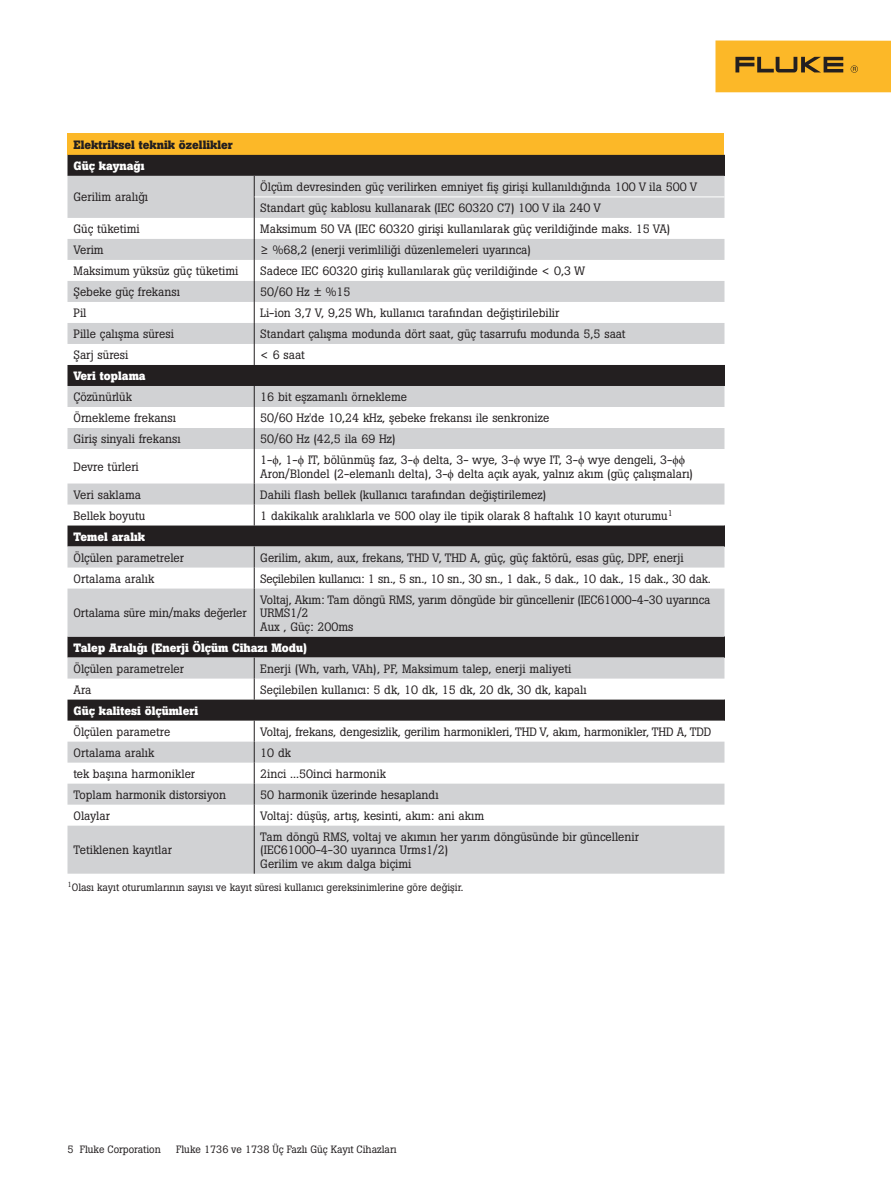
<style>
.page{position:relative;width:891px;height:1188px;background:#fff}
.page>*{position:absolute;margin:0;border:0;box-sizing:border-box;transform-origin:0 0}
.t1{font:12px/13.5px "Boton Pro";color:#231f20}
.t2{font:700 12px "Boton Pro";color:#fff}
.t3{font:12px "Boton Pro";letter-spacing:-.02em;color:#231f20}
.t4{font:700 12px "Boton Pro";color:#231f20}
.t5{font:10.5px "Boton Pro";color:#231f20}
.s1{font-family:"Times New Roman"}
</style>
<div class="page">
<div style="left:716px;top:40px;width:175px;height:52px;background:#fcb828"></div>
<svg style="left:735px;top:57px;width:108px;height:15px"></svg>
<svg style="left:851px;top:65px;width:7px;height:8px"></svg>
<div style="left:68px;top:134px;width:656px;height:21px;background:#fcb828"></div>
<div style="left:68px;top:155px;width:656px;height:21px;background:#231f20"></div>
<svg style="left:68px;top:176px;width:656px;height:698px;fill:#d1d2d4"></svg>
<svg style="left:724px;top:155px;width:1px;height:21px"></svg>
<svg style="left:724px;top:365px;width:1px;height:21px"></svg>
<svg style="left:724px;top:526px;width:1px;height:21px"></svg>
<svg style="left:724px;top:700px;width:1px;height:21px"></svg>
<hr style="left:254px;top:449px;width:1px;height:35px;background:#231f20">
<svg style="left:254px;top:386px;width:1px;height:63px"></svg>
<svg style="left:254px;top:484px;width:1px;height:42px"></svg>
<svg style="left:724px;top:637px;width:1px;height:21px"></svg>
<svg style="left:254px;top:658px;width:1px;height:42px"></svg>
<svg style="left:254px;top:176px;width:1px;height:189px"></svg>
<hr style="left:255px;top:197px;width:469px;height:1px;background:#fff">
<hr style="left:254px;top:589px;width:1px;height:48px;background:#231f20">
<svg style="left:254px;top:547px;width:1px;height:42px"></svg>
<hr style="left:254px;top:826px;width:1px;height:48px;background:#231f20">
<svg style="left:254px;top:721px;width:1px;height:105px"></svg>
<p class="t4" style="left:74px;top:137px;width:161px">Elektriksel teknik özellikler</p>
<p class="t2" style="left:74px;top:158px;width:73px">Güç kaynağı</p>
<p class="t1" style="left:74px;top:190px;width:76px">Gerilim aralığı</p>
<p class="t1" style="left:260px;top:176px;width:438px;line-height:21px">Ölçüm devresinden güç verilirken emniyet fiş girişi kullanıldığında 100 V ila 500 V<br>Standart güç kablosu kullanarak (IEC 60320 C7) 100 V ila 240 V</p>
<p class="t1" style="left:74px;top:222px;width:68px">Güç tüketimi</p>
<p class="t1" style="left:260px;top:222px;width:412px">Maksimum 50 VA (IEC 60320 girişi kullanılarak güç verildiğinde maks. 15 VA)</p>
<p class="t1" style="left:74px;top:243px;width:32px">Verim</p>
<p class="t1" style="left:260px;top:243px;width:272px">≥ %68,2 (enerji verimliliği düzenlemeleri uyarınca)</p>
<p class="t1" style="left:74px;top:264px;width:167px">Maksimum yüksüz güç tüketimi</p>
<p class="t1" style="left:260px;top:264px;width:326px">Sadece IEC 60320 giriş kullanılarak güç verildiğinde &lt; 0,3 W</p>
<p class="t1" style="left:74px;top:285px;width:108px">Şebeke güç frekansı</p>
<p class="t1" style="left:260px;top:285px;width:92px">50/60 Hz ± %15</p>
<p class="t1" style="left:74px;top:306px;width:15px">Pil</p>
<p class="t1" style="left:260px;top:306px;width:301px">Li-ion 3,7 V, 9,25 Wh, kullanıcı tarafından değiştirilebilir</p>
<p class="t1" style="left:74px;top:327px;width:102px">Pille çalışma süresi</p>
<p class="t1" style="left:260px;top:327px;width:367px">Standart çalışma modunda dört saat, güç tasarrufu modunda 5,5 saat</p>
<p class="t1" style="left:74px;top:348px;width:56px">Şarj süresi</p>
<p class="t1" style="left:260px;top:348px;width:46px">&lt; 6 saat</p>
<p class="t2" style="left:74px;top:368px;width:74px">Veri toplama</p>
<p class="t1" style="left:74px;top:390px;width:60px">Çözünürlük</p>
<p class="t1" style="left:260px;top:390px;width:148px">16 bit eşzamanlı örnekleme</p>
<p class="t1" style="left:74px;top:411px;width:104px">Örnekleme frekansı</p>
<p class="t1" style="left:260px;top:411px;width:291px">50/60 Hz'de 10,24 kHz, şebeke frekansı ile senkronize</p>
<p class="t1" style="left:74px;top:432px;width:109px">Giriş sinyali frekansı</p>
<p class="t1" style="left:260px;top:432px;width:137px">50/60 Hz (42,5 ila 69 Hz)</p>
<p class="t1" style="left:74px;top:460px;width:67px">Devre türleri</p>
<p class="t1" style="left:260px;top:453px;width:434px">1-<span class="s1">ϕ</span>, 1-<span class="s1">ϕ</span> IT, bölünmüş faz, 3-<span class="s1">ϕ</span> delta, 3- wye, 3-<span class="s1">ϕ</span> wye IT, 3-<span class="s1">ϕ</span> wye dengeli, 3-<span class="s1">ϕϕ<br></span>Aron/Blondel (2-elemanlı delta), 3-<span class="s1">ϕ</span> delta açık ayak, yalnız akım (güç çalışmaları)</p>
<p class="t1" style="left:74px;top:488px;width:69px">Veri saklama</p>
<p class="t1" style="left:260px;top:488px;width:287px">Dahili flash bellek (kullanıcı tarafından değiştirilemez)</p>
<p class="t1" style="left:74px;top:509px;width:73px">Bellek boyutu</p>
<p class="t1" style="left:260px;top:509px;width:414px">1 dakikalık aralıklarla ve 500 olay ile tipik olarak 8 haftalık 10 kayıt oturumu<sup>1</sup></p>
<p class="t2" style="left:74px;top:529px;width:73px">Temel aralık</p>
<p class="t1" style="left:74px;top:551px;width:112px">Ölçülen parametreler</p>
<p class="t1" style="left:260px;top:551px;width:425px">Gerilim, akım, aux, frekans, THD V, THD A, güç, güç faktörü, esas güç, DPF, enerji</p>
<p class="t1" style="left:74px;top:572px;width:82px">Ortalama aralık</p>
<p class="t3" style="left:260px;top:571px;width:452px">Seçilebilen kullanıcı: 1 sn., 5 sn., 10 sn., 30 sn., 1 dak., 5 dak., 10 dak., 15 dak., 30 dak.</p>
<p class="t1" style="left:74px;top:606px;width:175px">Ortalama süre min/maks değerler</p>
<p class="t1" style="left:260px;top:593px;width:452px">Voltaj, Akım: Tam döngü RMS, yarım döngüde bir güncellenir (IEC61000-4-30 uyarınca<br>URMS1/2<br>Aux , Güç: 200ms</p>
<p class="t2" style="left:74px;top:640px;width:235px">Talep Aralığı (Enerji Ölçüm Cihazı Modu)</p>
<p class="t1" style="left:74px;top:662px;width:112px">Ölçülen parametreler</p>
<p class="t1" style="left:260px;top:662px;width:313px">Enerji (Wh, varh, VAh), PF, Maksimum talep, enerji maliyeti</p>
<p class="t1" style="left:74px;top:683px;width:19px">Ara</p>
<p class="t1" style="left:260px;top:683px;width:328px">Seçilebilen kullanıcı: 5 dk, 10 dk, 15 dk, 20 dk, 30 dk, kapalı</p>
<p class="t2" style="left:74px;top:703px;width:126px">Güç kalitesi ölçümleri</p>
<p class="t1" style="left:74px;top:725px;width:98px">Ölçülen parametre</p>
<p class="t1" style="left:260px;top:725px;width:453px">Voltaj, frekans, dengesizlik, gerilim harmonikleri, THD V, akım, harmonikler, THD A, TDD</p>
<p class="t1" style="left:74px;top:746px;width:82px">Ortalama aralık</p>
<p class="t1" style="left:260px;top:746px;width:32px">10 dk</p>
<p class="t1" style="left:74px;top:767px;width:123px">tek başına harmonikler</p>
<p class="t1" style="left:260px;top:767px;width:127px">2inci ...50inci harmonik</p>
<p class="t1" style="left:74px;top:788px;width:154px">Toplam harmonik distorsiyon</p>
<p class="t1" style="left:260px;top:788px;width:180px">50 harmonik üzerinde hesaplandı</p>
<p class="t1" style="left:74px;top:809px;width:38px">Olaylar</p>
<p class="t1" style="left:260px;top:809px;width:225px">Voltaj: düşüş, artış, kesinti, akım: ani akım</p>
<p class="t1" style="left:74px;top:843px;width:100px">Tetiklenen kayıtlar</p>
<p class="t1" style="left:260px;top:830px;width:380px">Tam döngü RMS, voltaj ve akımın her yarım döngüsünde bir güncellenir (IEC61000-4-30 uyarınca Urms1/2)<br>Gerilim ve akım dalga biçimi</p>
<p class="t5" style="left:68px;top:880px;width:398px"><sup>1</sup>Olası kayıt oturumlarının sayısı ve kayıt süresi kullanıcı gereksinimlerine göre değişir.</p>
<p class="t5" style="left:68px;top:1142px;width:95px">5 Fluke Corporation</p>
<p class="t5" style="left:176px;top:1142px;width:222px">Fluke 1736 ve 1738 Üç Fazlı Güç Kayıt Cihazları</p>
</div>
